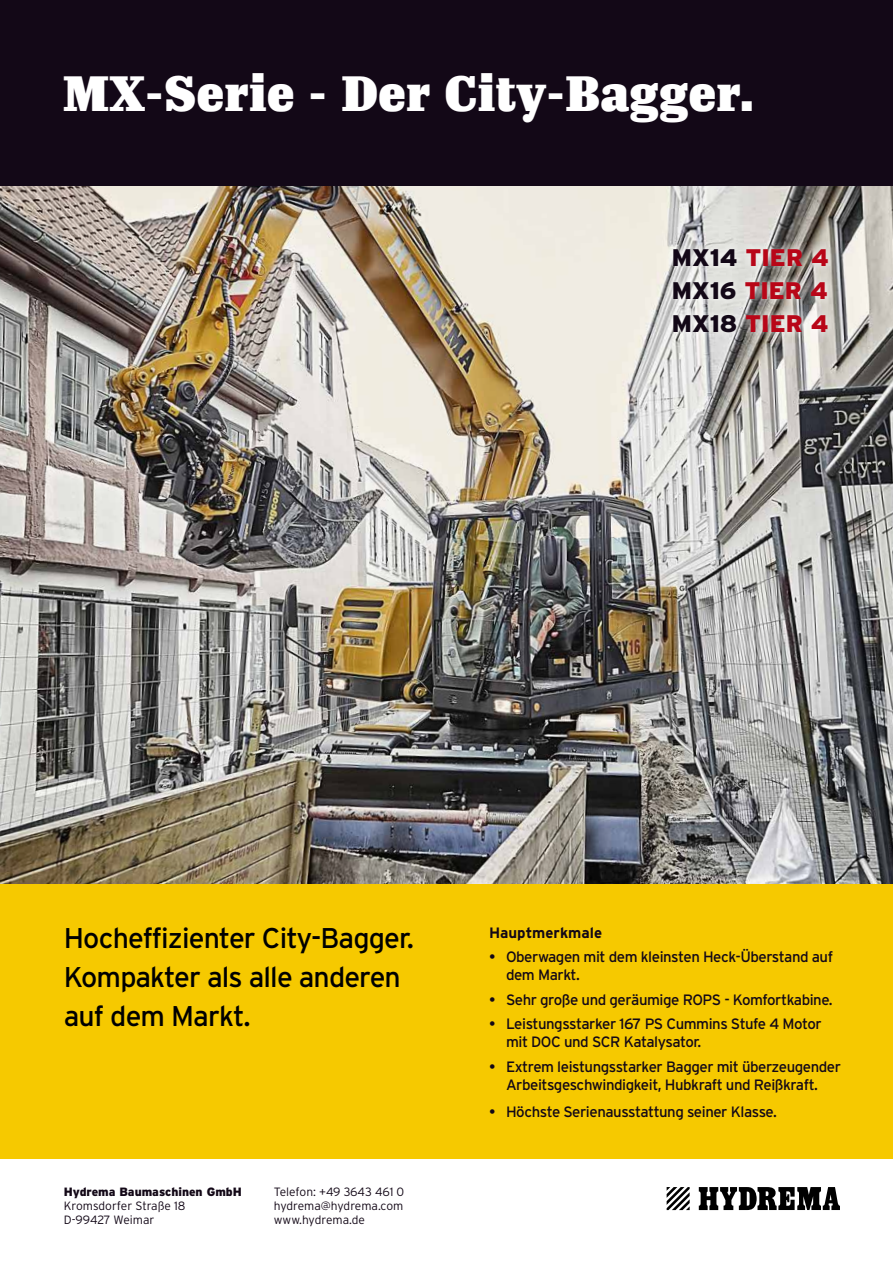
<style>
.page{position:relative;width:893px;height:1263px;background:#fff}
.page>*{position:absolute;margin:0;border:0;box-sizing:border-box;transform-origin:0 0}
.t1{font:49.5px "Impacto";letter-spacing:.01em;color:#fff}
.t2{font:28.5px/39px "Interstate";letter-spacing:-.03em;color:#000}
.t3{font:900 24px/33px "Interstate";color:#b80618;text-align:justify}
.t4{font:15px/18px "Interstate";letter-spacing:-.03em;color:#130817}
.t5{font:700 15px "Interstate";color:#130817}
.t6{font:300 12px/14.4px "Interstate";color:#130817}
.t7{font:900 12px "Interstate";color:#130817}
.s1{color:#130817}
</style>
<div class="page">
<img style="left:0;top:186px;width:893px;height:698px">
<svg style="left:664px;top:240px;width:173px;height:102px;background:#c6c5c1"></svg>
<div style="left:0;top:884px;width:893px;height:275px;background:#f6c900"></div>
<svg style="left:667px;top:1187px;width:23px;height:23px"></svg>
<svg style="left:699px;top:1187px;width:141px;height:23px"></svg>
<div style="left:0;top:0;width:893px;height:186px;background:#130817"></div>
<h1 class="t1" style="left:63px;top:65px;width:693px">MX-Serie - Der City-Bagger.</h1>
<h3 class="t3" style="left:672px;top:241px;width:159px"><span class="s1">MX14</span> TIER 4<br><span class="s1">MX16</span> TIER 4<br><span class="s1">MX18</span> TIER 4</h3>
<h2 class="t2" style="left:64px;top:918px;width:352px">Hocheffizienter City-Bagger.<br>Kompakter als alle anderen auf dem Markt.</h2>
<p class="t5" style="left:489px;top:924px;width:115px">Hauptmerkmale</p>
<p class="t4" style="left:506px;top:948px;width:329px;text-indent:-17px">• Oberwagen mit dem kleinsten Heck-Überstand auf dem Markt.</p>
<p class="t4" style="left:489px;top:990px;width:345px">• Sehr große und geräumige ROPS - Komfortkabine.</p>
<p class="t4" style="left:506px;top:1015px;width:317px;text-indent:-17px">• Leistungsstarker 167 PS Cummins Stufe 4 Motor mit DOC und SCR Katalysator.</p>
<p class="t4" style="left:489px;top:1057px;width:354px;text-align:center">• Extrem leistungsstarker Bagger mit überzeugender<br>Arbeitsgeschwindigkeit, Hubkraft und Reißkraft.</p>
<p class="t4" style="left:489px;top:1102px;width:289px">• Höchste Serienausstattung seiner Klasse.</p>
<p class="t7" style="left:64px;top:1184px;width:180px">Hydrema Baumaschinen GmbH</p>
<p class="t6" style="left:64px;top:1198px;width:123px">Kromsdorfer Straße 18<br>D-99427 Weimar</p>
<p class="t6" style="left:274px;top:1184px;width:132px;text-align:justify">Telefon: +49 3643 461 0 hydrema@hydrema.com www.hydrema.de</p>
</div>
